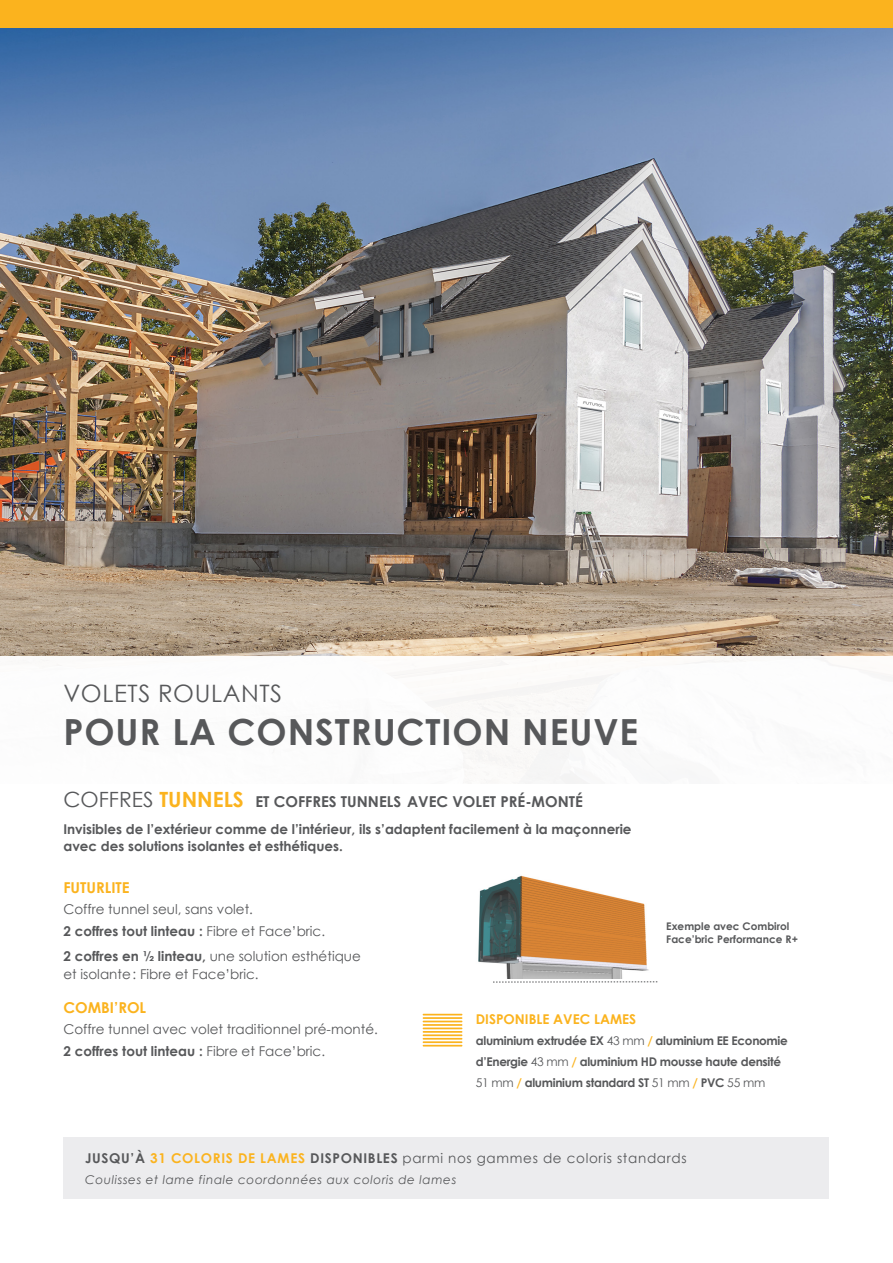
<style>
.page{position:relative;width:893px;height:1263px;background:#fff}
.page>*{position:absolute;margin:0;border:0;box-sizing:border-box;transform-origin:0 0}
.Titre_2{font:700 36px "Century Gothic";letter-spacing:.025em;color:#57585a}
.Titre_1{font:24px "Century Gothic";letter-spacing:.025em;color:#57585a}
.Titre_gris{font:700 15px "Century Gothic";color:#57585a}
.t1{font:700 15px "Century Gothic";color:#fbb31e}
.t2{font:700 13.5px/16.2px "Century Gothic";color:#57585a}
.t3{font:13.5px/18px "Century Gothic";color:#57585a}
.t4{font:13.5px "Century Gothic";letter-spacing:.05em;color:#57585a}
.t5{font:700 13.5px "Century Gothic";color:#fbb31e}
.t6{font:700 12px/21px "Century Gothic";letter-spacing:-.025em;color:#57585a}
.t7{font:italic 12px "Century Gothic";letter-spacing:.05em;color:#57585a}
.t8{font:700 10.5px/12.6px "Century Gothic";color:#57585a}
.s1{font-weight:400;font-size:21px}
.s2{font-size:21px;color:#fbb31e}
.s3{font-weight:400}
.s4{font-weight:700}
.s5{color:#fbb31e}
.s6{font-weight:700;color:#fbb31e}
</style>
<div class="page">
<img style="left:0;top:27px;width:893px;height:629px">
<img style="left:478px;top:875px;width:171px;height:104px">
<svg style="left:493px;top:981px;width:164px;height:1px"></svg>
<div style="left:0;top:0;width:893px;height:27px;background:#fbb31e"></div>
<div style="left:64px;top:1137px;width:765px;height:62px;background:#ececee"></div>
<hr style="left:423px;top:1031px;width:39px;height:2px;background:#fbb31e">
<hr style="left:423px;top:1027px;width:39px;height:2px;background:#fbb31e">
<hr style="left:423px;top:1024px;width:39px;height:2px;background:#fbb31e">
<hr style="left:423px;top:1021px;width:39px;height:1px;background:#fbb31e">
<hr style="left:423px;top:1017px;width:39px;height:2px;background:#fbb31e">
<hr style="left:423px;top:1014px;width:39px;height:1px;background:#fbb31e">
<hr style="left:423px;top:1045px;width:39px;height:1px;background:#fbb31e">
<hr style="left:423px;top:1041px;width:39px;height:2px;background:#fbb31e">
<hr style="left:423px;top:1038px;width:39px;height:1px;background:#fbb31e">
<hr style="left:423px;top:1034px;width:39px;height:2px;background:#fbb31e">
<p class="Titre_1" style="left:63px;top:676px;width:220px">VOLETS ROULANTS</p>
<p class="Titre_2" style="left:63px;top:704px;width:576px">POUR LA CONSTRUCTION NEUVE</p>
<p class="Titre_gris" style="left:63px;top:790px;width:521px"><span class="s1">COFFRES</span> <span class="s2">TUNNELS</span> ET COFFRES TUNNELS AVEC VOLET PRÉ-MONTÉ</p>
<p class="t2" style="left:63px;top:821px;width:570px">Invisibles de l’extérieur comme de l’intérieur, ils s’adaptent facilement à la maçonnerie avec des solutions isolantes et esthétiques.</p>
<p class="t1" style="left:63px;top:876px;width:68px">FUTURLITE</p>
<p class="t3" style="left:63px;top:900px;width:191px">Coffre tunnel seul, sans volet.</p>
<p class="t2" style="left:63px;top:922px;width:263px">2 coffres tout linteau : <span class="s3">Fibre et Face’bric.</span></p>
<p class="t3" style="left:63px;top:947px;width:299px"><span class="s4">2 coffres en ½ linteau,</span> une solution esthétique et isolante: Fibre et Face’bric.</p>
<p class="t1" style="left:63px;top:996px;width:84px">COMBI’ROL</p>
<p class="t3" style="left:63px;top:1020px;width:316px">Coffre tunnel avec volet traditionnel pré-monté.</p>
<p class="t2" style="left:63px;top:1042px;width:263px">2 coffres tout linteau : <span class="s3">Fibre et Face’bric.</span></p>
<p class="t8" style="left:666px;top:920px;width:133px">Exemple avec Combirol<br>Face’bric Performance R+</p>
<p class="t5" style="left:476px;top:1009px;width:162px">DISPONIBLE AVEC LAMES</p>
<p class="t6" style="left:476px;top:1029px;width:314px">aluminium extrudée EX <span class="s3">43 mm</span> <span class="s5">/</span> aluminium EE Economie d’Energie <span class="s3">43 mm</span> <span class="s5">/</span> aluminium HD mousse haute densité<br><span class="s3">51 mm</span> <span class="s5">/</span> aluminium standard ST <span class="s3">51 mm</span> <span class="s5">/</span> PVC <span class="s3">55 mm</span></p>
<p class="t4" style="left:85px;top:1149px;width:603px"><span class="s4">JUSQU’À</span> <span class="s6">31 COLORIS DE LAMES</span> <span class="s4">DISPONIBLES</span> parmi nos gammes de coloris standards</p>
<p class="t7" style="left:85px;top:1171px;width:373px">Coulisses et lame finale coordonnées aux coloris de lames</p>
</div>
